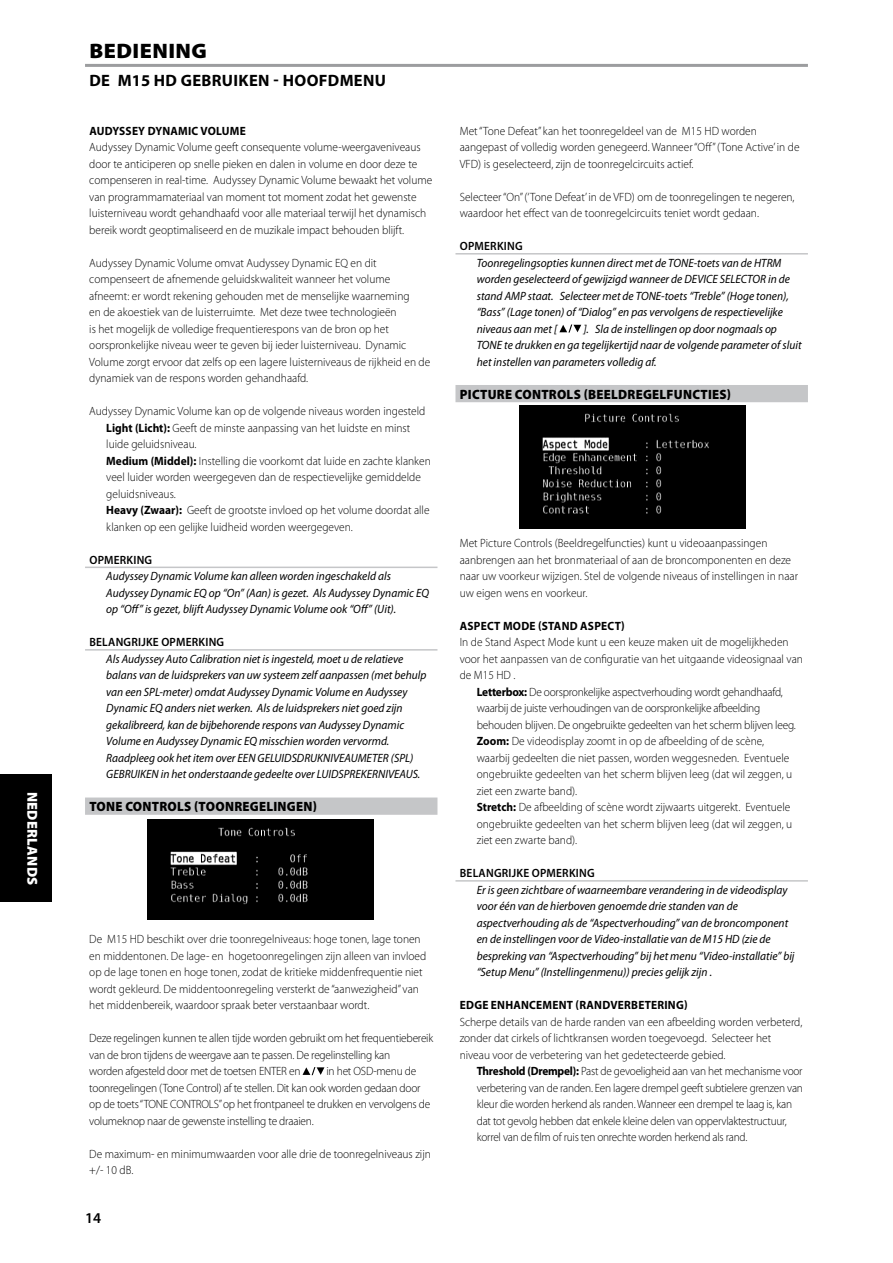
<style>
.page{position:relative;width:893px;height:1263px;background:#fff}
.page>*{position:absolute;margin:0;border:0;box-sizing:border-box;transform-origin:0 0}
.t1{font:900 21px "Myriad Pro";letter-spacing:.02em;color:#000;scale:1.05 1}
.t2{font:700 16.5px "Myriad Pro";letter-spacing:.02em;color:#000}
.t3{font:600 15px "Myriad Pro";color:#000}
.t4{font:900 14.4px "Myriad Pro";letter-spacing:.02em;color:#fff}
.t5{font:900 13.5px "Myriad Pro";letter-spacing:.02em;color:#000;scale:.95 1}
.t6{font:300 12px/16.5px "Myriad Pro";color:#000;scale:.95 1}
.t7{font:italic 12px/16.5px "Myriad Pro";color:#000;scale:.95 1}
.t8{font:300 12px/16.5px "Myriad Pro";letter-spacing:-.02em;color:#000;scale:.95 1}
.t9{font:300 12px/16.5px "Myriad Pro";letter-spacing:-.02em;color:#000;scale:.94 1}
.t10{font:700 12px "Myriad Pro";letter-spacing:.02em;color:#000;scale:.95 1}
.t11{font:600 12px "Myriad Pro";letter-spacing:.02em;color:#000;scale:.95 1}
.s1{font-weight:700}
</style>
<div class="page">
<hr style="left:85px;top:567px;width:352px;height:1px;background:#c5c6c8">
<hr style="left:85px;top:649px;width:352px;height:2px;background:#c5c6c8">
<div style="left:85px;top:797px;width:352px;height:18px;background:#c5c6c8"></div>
<svg style="left:303px;top:1067px;width:21px;height:8px"></svg>
<hr style="left:455px;top:253px;width:353px;height:2px;background:#c5c6c8">
<div style="left:455px;top:385px;width:353px;height:17px;background:#c5c6c8"></div>
<hr style="left:455px;top:880px;width:353px;height:2px;background:#c5c6c8">
<svg style="left:559px;top:324px;width:22px;height:9px"></svg>
<hr style="left:85px;top:64px;width:723px;height:3px;background:#9c9d9f">
<img style="left:148px;top:820px;width:225px;height:100px">
<img style="left:520px;top:406px;width:225px;height:122px">
<div style="left:0;top:774px;width:51px;height:128px;background:#000"></div>
<p class="t4" style="left:42px;top:791px;width:95px;rotate:90deg">NEDERLANDS</p>
<h1 class="t1" style="left:90px;top:37px;width:113px">BEDIENING</h1>
<h2 class="t2" style="left:89px;top:70px;width:298px">DE M15 HD GEBRUIKEN - HOOFDMENU</h2>
<p class="t10" style="left:89px;top:123px;width:166px">AUDYSSEY DYNAMIC VOLUME</p>
<p class="t6" style="left:89px;top:139px;width:363px">Audyssey Dynamic Volume geeft consequente volume-weergaveniveaus door te anticiperen op snelle pieken en dalen in volume en door deze te compenseren in real-time. Audyssey Dynamic Volume bewaakt het volume van programmamateriaal van moment tot moment zodat het gewenste luisterniveau wordt gehandhaafd voor alle materiaal terwijl het dynamisch bereik wordt geoptimaliseerd en de muzikale impact behouden blijft.</p>
<p class="t6" style="left:89px;top:254px;width:361px">Audyssey Dynamic Volume omvat Audyssey Dynamic EQ en dit compenseert de afnemende geluidskwaliteit wanneer het volume afneemt: er wordt rekening gehouden met de menselijke waarneming<br>en de akoestiek van de luisterruimte. Met deze twee technologieën<br>is het mogelijk de volledige frequentierespons van de bron op het oorspronkelijke niveau weer te geven bij ieder luisterniveau. Dynamic Volume zorgt ervoor dat zelfs op een lagere luisterniveaus de rijkheid en de dynamiek van de respons worden gehandhaafd.</p>
<p class="t6" style="left:106px;top:403px;width:343px;text-indent:-17px">Audyssey Dynamic Volume kan op de volgende niveaus worden ingesteld <span class="s1">Light (Licht):</span> Geeft de minste aanpassing van het luidste en minst luide geluidsniveau.<br><span class="s1">Medium (Middel):</span> Instelling die voorkomt dat luide en zachte klanken veel luider worden weergegeven dan de respectievelijke gemiddelde geluidsniveaus.<br><span class="s1">Heavy (Zwaar):</span> Geeft de grootste invloed op het volume doordat alle klanken op een gelijke luidheid worden weergegeven.</p>
<p class="t11" style="left:89px;top:552px;width:68px">OPMERKING</p>
<p class="t7" style="left:106px;top:568px;width:341px">Audyssey Dynamic Volume kan alleen worden ingeschakeld als<br>Audyssey Dynamic EQ op “On” (Aan) is gezet. Als Audyssey Dynamic EQ op “Off” is gezet, blijft Audyssey Dynamic Volume ook “Off” (Uit).</p>
<p class="t11" style="left:89px;top:634px;width:143px">BELANGRIJKE OPMERKING</p>
<p class="t7" style="left:106px;top:650px;width:338px">Als Audyssey Auto Calibration niet is ingesteld, moet u de relatieve balans van de luidsprekers van uw systeem zelf aanpassen (met behulp van een SPL-meter) omdat Audyssey Dynamic Volume en Audyssey Dynamic EQ anders niet werken. Als de luidsprekers niet goed zijn gekalibreerd, kan de bijbehorende respons van Audyssey Dynamic Volume en Audyssey Dynamic EQ misschien worden vervormd.<br>Raadpleeg ook het item over EEN GELUIDSDRUKNIVEAUMETER (SPL)<br>GEBRUIKEN in het onderstaande gedeelte over LUIDSPREKERNIVEAUS.</p>
<p class="t5" style="left:89px;top:797px;width:241px">TONE CONTROLS (TOONREGELINGEN)</p>
<p class="t6" style="left:89px;top:931px;width:356px">De M15 HD beschikt over drie toonregelniveaus: hoge tonen, lage tonen en middentonen. De lage- en hogetoonregelingen zijn alleen van invloed op de lage tonen en hoge tonen, zodat de kritieke middenfrequentie niet wordt gekleurd. De middentoonregeling versterkt de “aanwezigheid” van het middenbereik, waardoor spraak beter verstaanbaar wordt.</p>
<p class="t8" style="left:89px;top:1030px;width:364px">Deze regelingen kunnen te allen tijde worden gebruikt om het frequentiebereik van de bron tijdens de weergave aan te passen. De regelinstelling kan<br>worden afgesteld door met de toetsen ENTER en</p>
<p class="t8" style="left:89px;top:1063px;width:360px;text-indent:237px">in het OSD-menu de toonregelingen (Tone Control) af te stellen. Dit kan ook worden gedaan door op de toets “TONE CONTROLS” op het frontpaneel te drukken en vervolgens de volumeknop naar de gewenste instelling te draaien.</p>
<p class="t6" style="left:89px;top:1145px;width:361px">De maximum- en minimumwaarden voor alle drie de toonregelniveaus zijn +/- 10 dB.</p>
<p class="t3" style="left:85px;top:1208px;width:18px">14</p>
<p class="t6" style="left:460px;top:122px;width:359px">Met “Tone Defeat” kan het toonregeldeel van de M15 HD worden aangepast of volledig worden genegeerd. Wanneer “Off” (Tone Active’ in de<br>VFD) is geselecteerd, zijn de toonregelcircuits actief.</p>
<p class="t6" style="left:460px;top:188px;width:354px">Selecteer “On” (‘Tone Defeat’ in de VFD) om de toonregelingen te negeren, waardoor het effect van de toonregelcircuits teniet wordt gedaan.</p>
<p class="t11" style="left:460px;top:238px;width:68px">OPMERKING</p>
<p class="t7" style="left:477px;top:254px;width:331px">Toonregelingsopties kunnen direct met de TONE-toets van de HTRM worden geselecteerd of gewijzigd wanneer de DEVICE SELECTOR in de stand AMP staat. Selecteer met de TONE-toets “Treble” (Hoge tonen), “Bass” (Lage tonen) of “Dialog” en pas vervolgens de respectievelijke niveaus aan met [</p>
<p class="t7" style="left:477px;top:320px;width:343px;text-indent:107px">]. Sla de instellingen op door nogmaals op<br>TONE te drukken en ga tegelijkertijd naar de volgende parameter of sluit het instellen van parameters volledig af.</p>
<p class="t5" style="left:460px;top:385px;width:287px">PICTURE CONTROLS (BEELDREGELFUNCTIES)</p>
<p class="t6" style="left:460px;top:535px;width:358px">Met Picture Controls (Beeldregelfuncties) kunt u videoaanpassingen aanbrengen aan het bronmateriaal of aan de broncomponenten en deze naar uw voorkeur wijzigen. Stel de volgende niveaus of instellingen in naar uw eigen wens en voorkeur.</p>
<p class="t10" style="left:460px;top:618px;width:175px">ASPECT MODE (STAND ASPECT)</p>
<p class="t6" style="left:460px;top:634px;width:348px">In de Stand Aspect Mode kunt u een keuze maken uit de mogelijkheden</p>
<p class="t6" style="left:460px;top:650px;width:363px">voor het aanpassen van de configuratie van het uitgaande videosignaal van</p>
<p class="t6" style="left:460px;top:667px;width:60px">de M15 HD .</p>
<p class="t8" style="left:477px;top:683px;width:324px"><span class="s1">Letterbox:</span> De oorspronkelijke aspectverhouding wordt gehandhaafd,</p>
<p class="t8" style="left:477px;top:700px;width:300px">waarbij de juiste verhoudingen van de oorspronkelijke afbeelding</p>
<p class="t8" style="left:477px;top:716px;width:337px">behouden blijven. De ongebruikte gedeelten van het scherm blijven leeg.</p>
<p class="t6" style="left:477px;top:733px;width:304px"><span class="s1">Zoom:</span> De videodisplay zoomt in op de afbeelding of de scène,</p>
<p class="t6" style="left:477px;top:749px;width:330px">waarbij gedeelten die niet passen, worden weggesneden. Eventuele</p>
<p class="t6" style="left:477px;top:766px;width:334px">ongebruikte gedeelten van het scherm blijven leeg (dat wil zeggen, u</p>
<p class="t6" style="left:477px;top:782px;width:107px">ziet een zwarte band).</p>
<p class="t6" style="left:477px;top:799px;width:332px"><span class="s1">Stretch:</span> De afbeelding of scène wordt zijwaarts uitgerekt. Eventuele</p>
<p class="t6" style="left:477px;top:815px;width:334px">ongebruikte gedeelten van het scherm blijven leeg (dat wil zeggen, u</p>
<p class="t6" style="left:477px;top:832px;width:107px">ziet een zwarte band).</p>
<p class="t11" style="left:460px;top:865px;width:143px">BELANGRIJKE OPMERKING</p>
<p class="t7" style="left:477px;top:881px;width:336px">Er is geen zichtbare of waarneembare verandering in de videodisplay voor één van de hierboven genoemde drie standen van de aspectverhouding als de “Aspectverhouding” van de broncomponent en de instellingen voor de Video-installatie van de M15 HD (zie de bespreking van “Aspectverhouding” bij het menu “Video-installatie” bij “Setup Menu” (Instellingenmenu)) precies gelijk zijn .</p>
<p class="t10" style="left:460px;top:997px;width:241px">EDGE ENHANCEMENT (RANDVERBETERING)</p>
<p class="t6" style="left:460px;top:1013px;width:362px">Scherpe details van de harde randen van een afbeelding worden verbeterd, zonder dat cirkels of lichtkransen worden toegevoegd. Selecteer het niveau voor de verbetering van het gedetecteerde gebied.</p>
<p class="t9" style="left:477px;top:1063px;width:349px"><span class="s1">Threshold (Drempel):</span> Past de gevoeligheid aan van het mechanisme voor verbetering van de randen. Een lagere drempel geeft subtielere grenzen van kleur die worden herkend als randen. Wanneer een drempel te laag is, kan dat tot gevolg hebben dat enkele kleine delen van oppervlaktestructuur, korrel van de film of ruis ten onrechte worden herkend als rand.</p>
</div>
